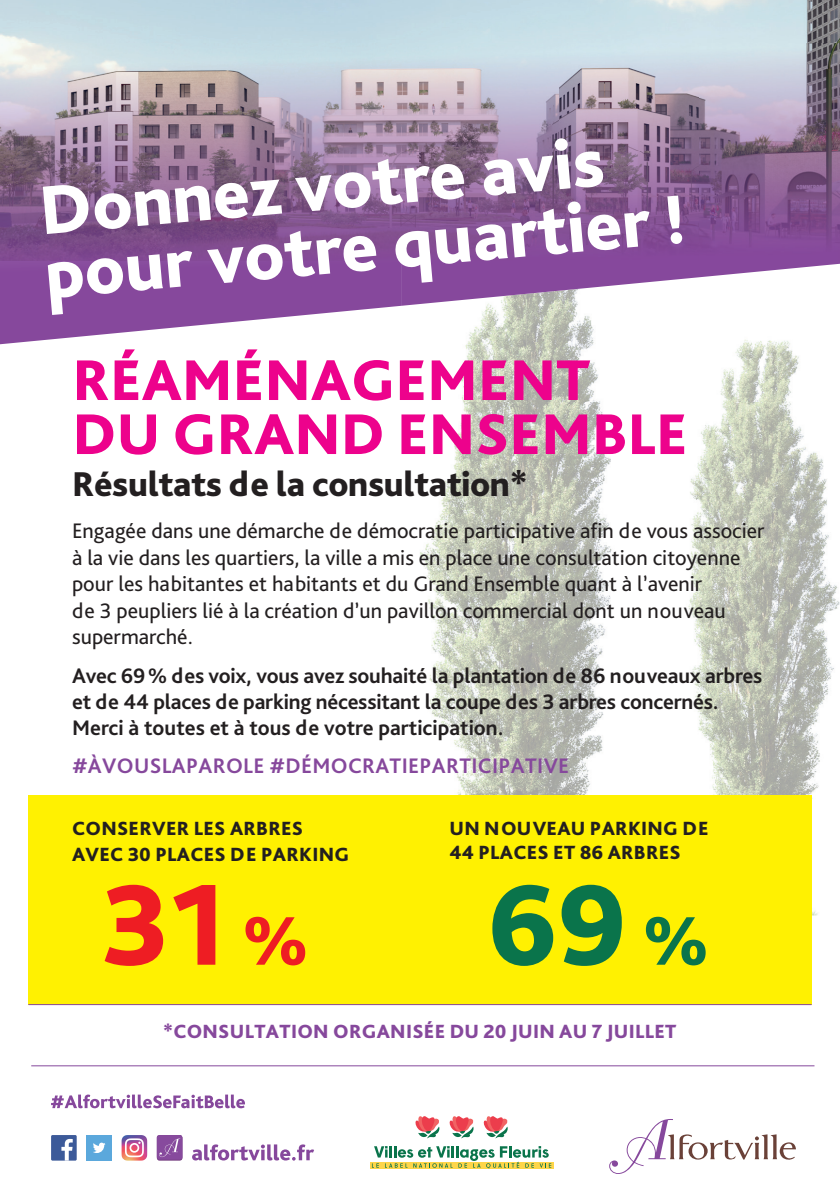
<style>
.page{position:relative;width:840px;height:1191px;background:#fff}
.page>*{position:absolute;margin:0;border:0;box-sizing:border-box;transform-origin:0 0}
.t1{font:800 120px "Bliss Pro";color:#ee1d23}
.t2{font:800 120px "Bliss Pro";color:#0a744b}
.t3{font:800 72px/64px "Bliss Pro";color:#fff}
.t4{font:800 60px/54px "Bliss Pro";letter-spacing:.005em;color:#ed028c}
.t5{font:800 36px "Bliss Pro";letter-spacing:-.01em;color:#231f20}
.t6{font:22px/26.4px "Bliss Pro";color:#231f20}
.t7{font:700 22px/26.4px "Bliss Pro";letter-spacing:-.01em;color:#231f20}
.t8{font:700 22px "Bliss Pro";letter-spacing:.015em;color:#86489c}
.t9{font:800 20px/26.4px "Bliss Pro";letter-spacing:.015em;color:#231f20}
.t10{font:800 20px "Bliss Pro";letter-spacing:.015em;color:#86489c}
.s1{font-size:72px}
</style>
<div class="page">
<img style="left:420px;top:344px;width:106px;height:450px">
<img style="left:526px;top:344px;width:86px;height:450px">
<img style="left:688px;top:344px;width:88px;height:450px">
<img style="left:776px;top:344px;width:63px;height:616px">
<img style="left:0;top:0;width:839px;height:260px">
<svg style="left:0;top:260px;width:790px;height:84px"></svg>
<img style="left:401px;top:260px;width:438px;height:46px">
<svg style="left:609px;top:1119px;width:186px;height:55px"></svg>
<svg style="left:51px;top:1094px;width:194px;height:14px"></svg>
<svg style="left:192px;top:1144px;width:122px;height:16px"></svg>
<div style="left:51px;top:1135px;width:26px;height:25px;background:#3c5a99"></div>
<svg style="left:61px;top:1138px;width:12px;height:22px"></svg>
<div style="left:86px;top:1135px;width:26px;height:25px;background:#5ba8dc"></div>
<svg style="left:93px;top:1142px;width:12px;height:11px"></svg>
<div style="left:157px;top:1135px;width:25px;height:25px;background:#814594;border-radius:3px"></div>
<div style="left:157px;top:1135px;width:25px;height:24px;background:#874a9d;border-radius:3px"></div>
<svg style="left:159px;top:1138px;width:21px;height:19px"></svg>
<img style="left:121px;top:1135px;width:26px;height:25px">
<svg style="left:125px;top:1138px;width:19px;height:19px"></svg>
<div style="left:28px;top:794px;width:783px;height:210px;background:#fff101"></div>
<svg style="left:370px;top:1162px;width:183px;height:6px"></svg>
<svg style="left:372px;top:1146px;width:179px;height:22px"></svg>
<svg style="left:449px;top:1116px;width:25px;height:22px"></svg>
<svg style="left:483px;top:1116px;width:25px;height:22px"></svg>
<svg style="left:415px;top:1116px;width:25px;height:22px"></svg>
<hr style="left:28px;top:1004px;width:783px;height:1px;background:#86489c">
<hr style="left:31px;top:1065px;width:783px;height:1px;background:#86489c">
<h2 class="t3" style="left:37px;top:177px;width:643px;rotate:-5deg">Donnez votre avis pour votre quartier !</h2>
<h3 class="t4" style="left:72px;top:351px;width:616px">RÉAMÉNAGEMENT<br>DU GRAND ENSEMBLE</h3>
<h3 class="t5" style="left:72px;top:462px;width:457px">Résultats de la consultation*</h3>
<p class="t6" style="left:72px;top:517px;width:693px">Engagée dans une démarche de démocratie participative afin de vous associer à la vie dans les quartiers, la ville a mis en place une consultation citoyenne pour les habitantes et habitants et du Grand Ensemble quant à l’avenir<br>de 3 peupliers lié à la création d’un pavillon commercial dont un nouveau supermarché.</p>
<p class="t7" style="left:72px;top:661px;width:691px">Avec 69 % des voix, vous avez souhaité la plantation de 86 nouveaux arbres et de 44 places de parking nécessitant la coupe des 3 arbres concernés.<br>Merci à toutes et à tous de votre participation.</p>
<p class="t8" style="left:72px;top:752px;width:498px">#ÀVOUSLAPAROLE #DÉMOCRATIEPARTICIPATIVE</p>
<p class="t9" style="left:72px;top:814px;width:278px">CONSERVER LES ARBRES<br>AVEC 30 PLACES DE PARKING</p>
<p class="t9" style="left:449px;top:815px;width:261px;line-height:24px">UN NOUVEAU PARKING DE<br>44 PLACES ET 86 ARBRES</p>
<h1 class="t1" style="left:101px;top:850px;width:209px">31 <span class="s1">%</span></h1>
<h1 class="t2" style="left:486px;top:850px;width:224px">69 <span class="s1">%</span></h1>
<p class="t10" style="left:163px;top:1019px;width:514px">*CONSULTATION ORGANISÉE DU 20 JUIN AU 7 JUILLET</p>
</div>
